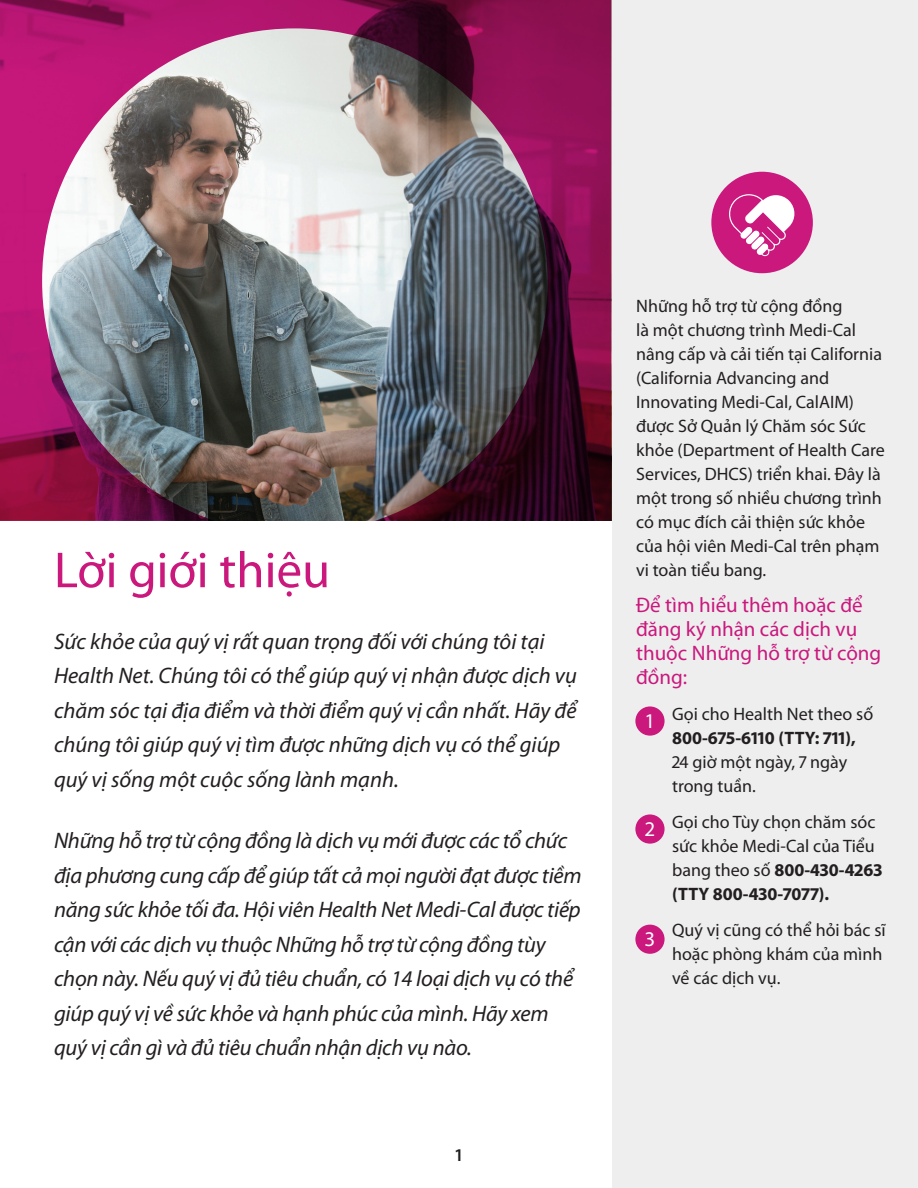
<style>
.page{position:relative;width:918px;height:1188px;background:#fff}
.page>*{position:absolute;margin:0;border:0;box-sizing:border-box;transform-origin:0 0}
.t1{font:51px "Myriad Pro";color:#ca187d}
.t2{font:italic 22.5px/34.5px "Myriad Pro";letter-spacing:-.01em;color:#231f20}
.t3{font:21px/24px "Myriad Pro";color:#ca187d}
.t4{font:21px "Myriad Pro";color:#fff}
.t5{font:18px/24px "Myriad Pro";color:#231f20}
.t6{font:600 18px "Myriad Pro";color:#231f20}
.s1{font-size:21px;color:#fff}
.s2{font-weight:700}
</style>
<div class="page">
<div style="left:612px;top:0;width:306px;height:1188px;background:#eeeeef"></div>
<img style="left:0;top:0;width:611px;height:521px">
<div style="left:711px;top:172px;width:102px;height:101px;background:#ca187d;border-radius:50%"></div>
<svg style="left:729px;top:194px;width:66px;height:62px"></svg>
<div style="left:635px;top:706px;width:30px;height:30px;background:#ca187d;border-radius:50%"></div>
<div style="left:635px;top:814px;width:30px;height:30px;background:#ca187d;border-radius:50%"></div>
<div style="left:635px;top:925px;width:30px;height:29px;background:#ca187d;border-radius:50%"></div>
<h2 class="t1" style="left:54px;top:539px;width:278px">Lời giới thiệu</h2>
<p class="t2" style="left:54px;top:624px;width:524px">Sức khỏe của quý vị rất quan trọng đối với chúng tôi tại Health Net. Chúng tôi có thể giúp quý vị nhận được dịch vụ chăm sóc tại địa điểm và thời điểm quý vị cần nhất. Hãy để chúng tôi giúp quý vị tìm được những dịch vụ có thể giúp quý vị sống một cuộc sống lành mạnh.</p>
<h3 class="t2" style="left:54px;top:823px;width:529px">Những hỗ trợ từ cộng đồng là dịch vụ mới được các tổ chức địa phương cung cấp để giúp tất cả mọi người đạt được tiềm năng sức khỏe tối đa. Hội viên Health Net Medi-Cal được tiếp cận với các dịch vụ thuộc Những hỗ trợ từ cộng đồng tùy chọn này. Nếu quý vị đủ tiêu chuẩn, có 14 loại dịch vụ có thể giúp quý vị về sức khỏe và hạnh phúc của mình. Hãy xem quý vị cần gì và đủ tiêu chuẩn nhận dịch vụ nào.</h3>
<p class="t6" style="left:454px;top:1143px;width:11px">1</p>
<p class="t5" style="left:636px;top:294px;width:250px">Những hỗ trợ từ cộng đồng<br>là một chương trình Medi-Cal nâng cấp và cải tiến tại California (California Advancing and<br>Innovating Medi-Cal, CalAIM) được Sở Quản lý Chăm sóc Sức khỏe (Department of Health Care<br>Services, DHCS) triển khai. Đây là một trong số nhiều chương trình có mục đích cải thiện sức khỏe của hội viên Medi-Cal trên phạm vi toàn tiểu bang.</p>
<p class="t3" style="left:636px;top:593px;width:247px">Để tìm hiểu thêm hoặc để đăng ký nhận các dịch vụ thuộc Những hỗ trợ từ cộng đồng:</p>
<p class="t5" style="left:672px;top:702px;width:203px;text-indent:-28px"><span class="s1">1</span> Gọi cho Health Net theo số<br><span class="s2">800-675-6110 (TTY: 711),<br></span>24 giờ một ngày, 7 ngày trong tuần.</p>
<p class="t5" style="left:672px;top:810px;width:212px;text-indent:-28px"><span class="s1">2</span> Gọi cho Tùy chọn chăm sóc sức khỏe Medi-Cal của Tiểu bang theo số <span class="s2">800-430-4263 (TTY 800-430-7077).</span></p>
<p class="t4" style="left:644px;top:926px;width:12px">3</p>
<p class="t5" style="left:672px;top:918px;width:215px">Quý vị cũng có thể hỏi bác sĩ hoặc phòng khám của mình về các dịch vụ.</p>
</div>
